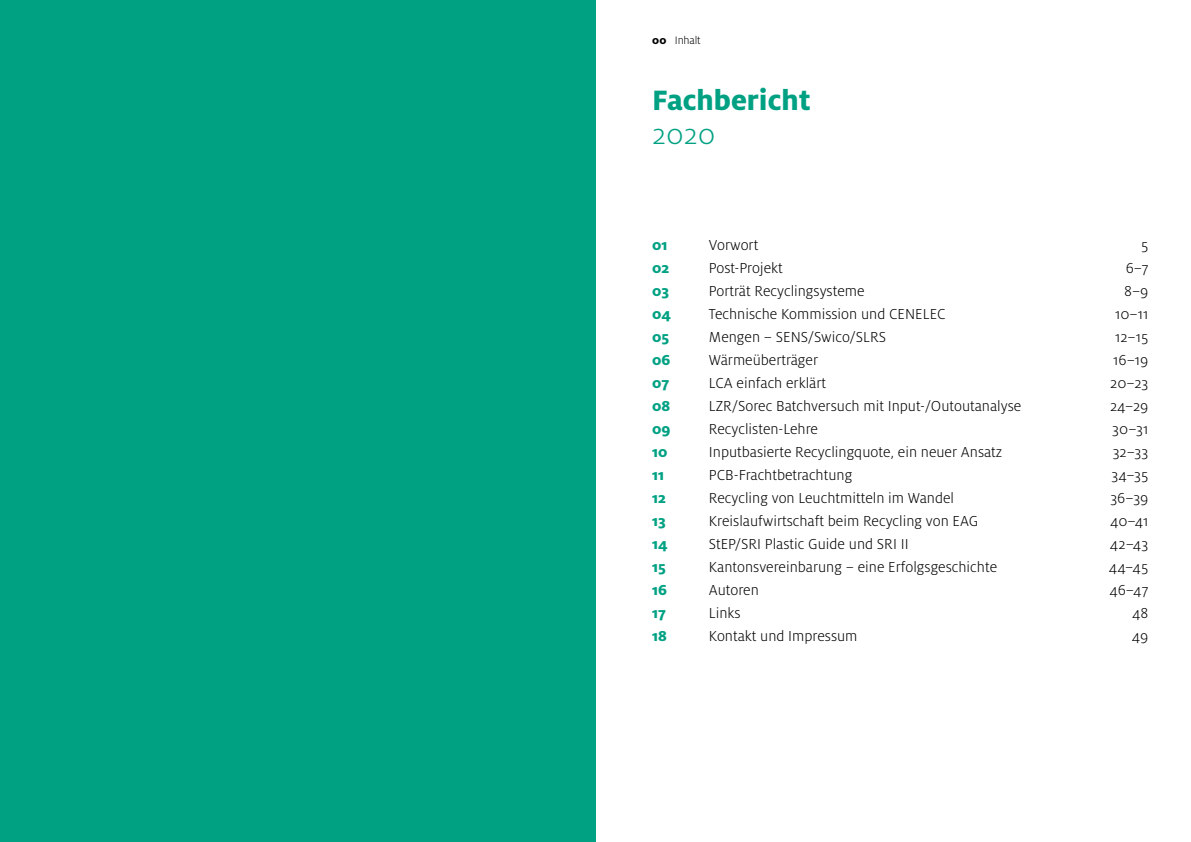
<style>
.page{position:relative;width:1191px;height:842px;background:#fff}
.page>*{position:absolute;margin:0;border:0;box-sizing:border-box;transform-origin:0 0}
.t1{font:800 31px "Milo OT";color:#00a183}
.t2{font:300 31px "Milo OT";color:#00a183}
.t3{font:300 16px/23px "Milo OT";color:#000;text-align:right}
.t4{font:800 16px "Milo OT";color:#00a183}
.t5{font:300 12px "Milo OT";letter-spacing:-.015em;color:#000}
.s1{font-weight:800}
</style>
<div class="page">
<div style="left:0;top:0;width:595px;height:842px;background:#00a183"></div>
<p class="t5" style="left:652px;top:34px;width:50px"><span class="s1">00</span> Inhalt</p>
<h1 class="t1" style="left:652px;top:82px;width:160px">Fachbericht</h1>
<h1 class="t2" style="left:652px;top:117px;width:65px">2020</h1>
<p class="t4" style="left:652px;top:236px;width:17px">01</p>
<p class="t3" style="left:709px;top:234px;width:51px">Vorwort</p>
<p class="t4" style="left:652px;top:259px;width:19px">02</p>
<p class="t3" style="left:709px;top:257px;width:75px">Post-Projekt</p>
<p class="t4" style="left:652px;top:282px;width:19px">03</p>
<p class="t3" style="left:709px;top:280px;width:157px">Porträt Recyclingsysteme</p>
<p class="t4" style="left:652px;top:305px;width:21px">04</p>
<p class="t3" style="left:709px;top:303px;width:238px">Technische Kommission und CENELEC</p>
<p class="t4" style="left:652px;top:328px;width:19px">05</p>
<p class="t3" style="left:709px;top:326px;width:179px">Mengen – SENS/Swico/SLRS</p>
<p class="t4" style="left:652px;top:351px;width:20px">06</p>
<p class="t3" style="left:709px;top:349px;width:111px">Wärmeüberträger</p>
<p class="t4" style="left:652px;top:374px;width:19px">07</p>
<p class="t3" style="left:709px;top:372px;width:119px">LCA einfach erklärt</p>
<p class="t4" style="left:652px;top:397px;width:20px">08</p>
<p class="t3" style="left:709px;top:395px;width:314px">LZR/Sorec Batchversuch mit Input-/Outoutanalyse</p>
<p class="t4" style="left:652px;top:420px;width:20px">09</p>
<p class="t3" style="left:709px;top:418px;width:111px">Recyclisten-Lehre</p>
<p class="t4" style="left:652px;top:443px;width:17px">10</p>
<p class="t3" style="left:709px;top:441px;width:295px">Inputbasierte Recyclingquote, ein neuer Ansatz</p>
<p class="t4" style="left:652px;top:466px;width:14px">11</p>
<p class="t3" style="left:709px;top:464px;width:145px">PCB-Frachtbetrachtung</p>
<p class="t4" style="left:652px;top:489px;width:15px">12</p>
<p class="t3" style="left:709px;top:487px;width:247px">Recycling von Leuchtmitteln im Wandel</p>
<p class="t4" style="left:652px;top:512px;width:15px">13</p>
<p class="t3" style="left:709px;top:510px;width:271px">Kreislaufwirtschaft beim Recycling von EAG</p>
<p class="t4" style="left:652px;top:535px;width:17px">14</p>
<p class="t3" style="left:709px;top:533px;width:201px">StEP/SRI Plastic Guide und SRI II</p>
<p class="t4" style="left:652px;top:558px;width:15px">15</p>
<p class="t3" style="left:709px;top:556px;width:290px">Kantonsvereinbarung – eine Erfolgsgeschichte</p>
<p class="t4" style="left:652px;top:581px;width:16px">16</p>
<p class="t3" style="left:709px;top:579px;width:51px">Autoren</p>
<p class="t4" style="left:652px;top:604px;width:15px">17</p>
<p class="t3" style="left:709px;top:602px;width:33px">Links</p>
<p class="t4" style="left:652px;top:627px;width:16px">18</p>
<p class="t3" style="left:709px;top:625px;width:150px">Kontakt und Impressum</p>
<p class="t3" style="left:1108px;top:234px;width:41px">5<br>6–7<br>8–9<br>10–11<br>12–15<br>16–19<br>20–23<br>24–29<br>30–31<br>32–33<br>34–35<br>36–39<br>40–41<br>42–43<br>44–45<br>46–47<br>48<br>49</p>
</div>
